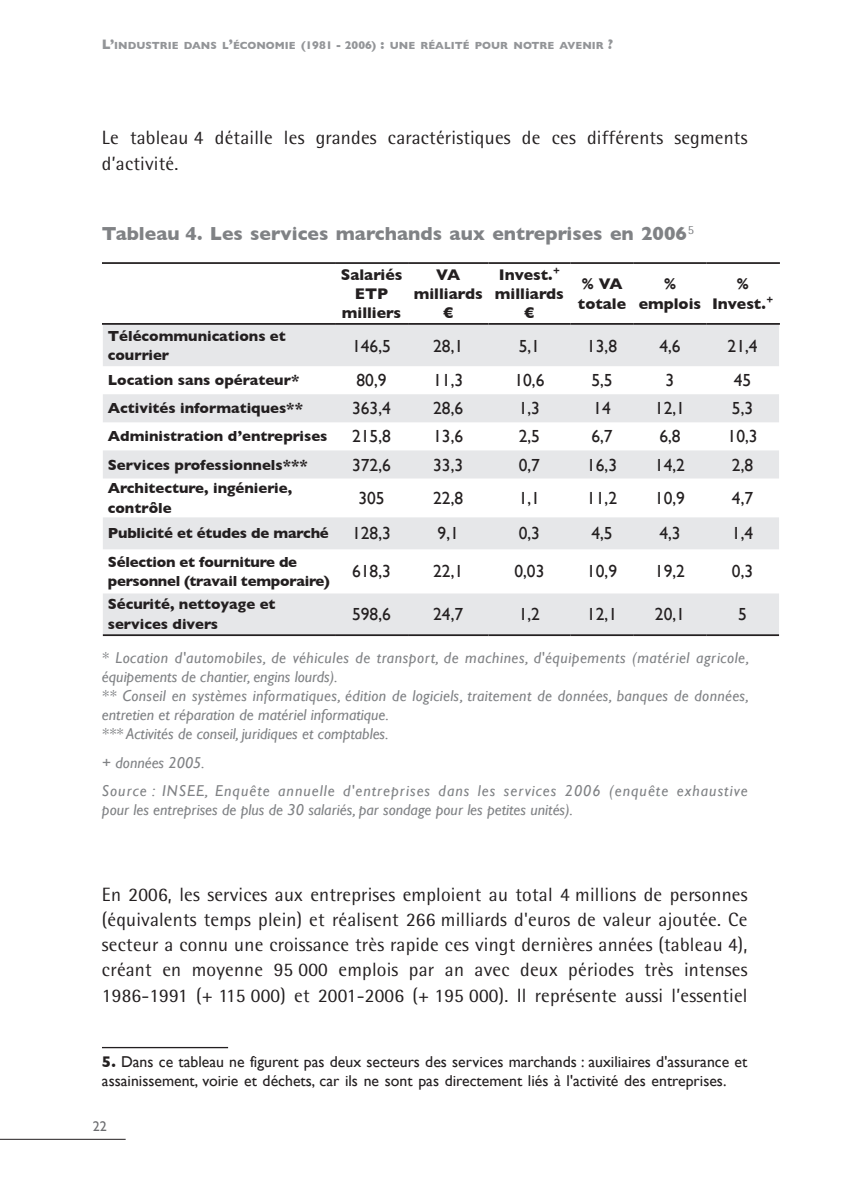
<style>
.page{position:relative;width:848px;height:1191px;background:#fff}
.page>*{position:absolute;margin:0;border:0;box-sizing:border-box;transform-origin:0 0}
.t1{font:19.25px/25.2px "Rotis Semi Sans";letter-spacing:.01em;color:#231f20}
.t2{font:700 19.25px "Gill Sans";color:#808285}
.t3{font:17.5px "Gill Sans";color:#231f20}
.t4{font:italic 15.75px/18.9px "Gill Sans";letter-spacing:.02em;color:#808285}
.t5{font:15.75px/19.2px "Gill Sans";color:#231f20}
.t6{font:italic 15.75px/28.9px "Gill Sans";letter-spacing:.065em;color:#808285}
.t7{font:700 15.75px/19.2px "Gill Sans";color:#231f20;text-align:center}
.t8{font:italic 15.75px "Gill Sans";color:#808285}
.t9{font:700 14.88px/19.2px "Gill Sans";color:#231f20}
.t10{font:14px "Gill Sans";color:#6c6d70}
.t11{font:700 10.5px "Gill Sans";color:#939598}
.s1{font-size:14px}
.s2{font-size:11.38px}
.s3{font-weight:700}
</style>
<div class="page">
<hr style="left:0;top:1139px;width:126px;height:1px;background:#231f20">
<svg style="left:103px;top:325px;width:675px;height:309px;fill:#e6e7e9"></svg>
<hr style="left:102px;top:262px;width:233px;height:2px;background:#231f20">
<hr style="left:335px;top:262px;width:73px;height:2px;background:#231f20">
<hr style="left:408px;top:262px;width:80px;height:2px;background:#231f20">
<hr style="left:488px;top:262px;width:82px;height:2px;background:#231f20">
<hr style="left:570px;top:262px;width:63px;height:2px;background:#231f20">
<hr style="left:633px;top:262px;width:73px;height:2px;background:#231f20">
<hr style="left:706px;top:262px;width:73px;height:2px;background:#231f20">
<hr style="left:102px;top:323px;width:233px;height:2px;background:#231f20">
<hr style="left:335px;top:323px;width:73px;height:2px;background:#231f20">
<hr style="left:408px;top:323px;width:80px;height:2px;background:#231f20">
<hr style="left:488px;top:323px;width:82px;height:2px;background:#231f20">
<hr style="left:570px;top:323px;width:63px;height:2px;background:#231f20">
<hr style="left:633px;top:323px;width:73px;height:2px;background:#231f20">
<hr style="left:706px;top:323px;width:73px;height:2px;background:#231f20">
<hr style="left:103px;top:634px;width:232px;height:2px;background:#231f20">
<hr style="left:335px;top:634px;width:73px;height:2px;background:#231f20">
<hr style="left:408px;top:634px;width:80px;height:2px;background:#231f20">
<hr style="left:488px;top:634px;width:82px;height:2px;background:#231f20">
<hr style="left:570px;top:634px;width:63px;height:2px;background:#231f20">
<hr style="left:633px;top:634px;width:73px;height:2px;background:#231f20">
<hr style="left:706px;top:634px;width:72px;height:2px;background:#231f20">
<hr style="left:102px;top:1047px;width:126px;height:1px;background:#231f20">
<p class="t11" style="left:102px;top:39px;width:512px"><span class="s1">L’</span>industrie dans l<span class="s1">’</span>économie <span class="s2">(1981 - 2006)</span> <span class="s1">:</span> une réalité pour notre avenir <span class="s1">?</span></p>
<p class="t1" style="left:102px;top:125px;width:646px">Le tableau 4 détaille les grandes caractéristiques de ces différents segments d’activité.</p>
<p class="t2" style="left:102px;top:222px;width:586px">Tableau 4. Les services marchands aux entreprises en 2006</p>
<p class="t7" style="left:340px;top:265px;width:63px">Salariés<br>ETP milliers</p>
<p class="t7" style="left:413px;top:265px;width:70px">VA milliards €</p>
<p class="t7" style="left:494px;top:265px;width:70px">Invest.<sup>+ </sup>milliards €</p>
<p class="t7" style="left:577px;top:274px;width:50px;text-align:left">% VA totale</p>
<p class="t7" style="left:638px;top:274px;width:64px">% emplois</p>
<p class="t7" style="left:711px;top:274px;width:63px">%<br>Invest.<sup>+</sup></p>
<p class="t9" style="left:108px;top:326px;width:179px">Télécommunications et courrier</p>
<p class="t3" style="left:352px;top:335px;width:40px">146,5</p>
<p class="t3" style="left:433px;top:335px;width:32px">28,1</p>
<p class="t3" style="left:518px;top:335px;width:23px">5,1</p>
<p class="t3" style="left:586px;top:335px;width:30px">13,8</p>
<p class="t3" style="left:659px;top:335px;width:23px">4,6</p>
<p class="t3" style="left:727px;top:335px;width:32px">21,4</p>
<p class="t9" style="left:108px;top:370px;width:193px">Location sans opérateur*</p>
<p class="t3" style="left:356px;top:370px;width:32px">80,9</p>
<p class="t3" style="left:433px;top:370px;width:32px">11,3</p>
<p class="t3" style="left:514px;top:370px;width:32px">10,6</p>
<p class="t3" style="left:591px;top:370px;width:23px">5,5</p>
<p class="t3" style="left:665px;top:370px;width:10px">3</p>
<p class="t3" style="left:733px;top:370px;width:19px">45</p>
<p class="t9" style="left:108px;top:399px;width:197px">Activités informatiques**</p>
<p class="t3" style="left:352px;top:398px;width:40px">363,4</p>
<p class="t3" style="left:433px;top:398px;width:32px">28,6</p>
<p class="t3" style="left:518px;top:398px;width:23px">1,3</p>
<p class="t3" style="left:593px;top:398px;width:19px">14</p>
<p class="t3" style="left:654px;top:398px;width:32px">12,1</p>
<p class="t3" style="left:731px;top:398px;width:23px">5,3</p>
<p class="t9" style="left:108px;top:427px;width:221px">Administration d’entreprises</p>
<p class="t3" style="left:352px;top:426px;width:39px">215,8</p>
<p class="t3" style="left:433px;top:426px;width:32px">13,6</p>
<p class="t3" style="left:518px;top:426px;width:23px">2,5</p>
<p class="t3" style="left:591px;top:426px;width:22px">6,7</p>
<p class="t3" style="left:659px;top:426px;width:22px">6,8</p>
<p class="t3" style="left:727px;top:426px;width:32px">10,3</p>
<p class="t9" style="left:108px;top:455px;width:201px">Services professionnels***</p>
<p class="t3" style="left:352px;top:454px;width:40px">372,6</p>
<p class="t3" style="left:433px;top:454px;width:32px">33,3</p>
<p class="t3" style="left:518px;top:454px;width:22px">0,7</p>
<p class="t3" style="left:586px;top:454px;width:32px">16,3</p>
<p class="t3" style="left:654px;top:454px;width:32px">14,2</p>
<p class="t3" style="left:731px;top:454px;width:22px">2,8</p>
<p class="t9" style="left:108px;top:479px;width:186px">Architecture, ingénierie, contrôle</p>
<p class="t3" style="left:358px;top:488px;width:28px">305</p>
<p class="t3" style="left:433px;top:488px;width:30px">22,8</p>
<p class="t3" style="left:518px;top:488px;width:23px">1,1</p>
<p class="t3" style="left:586px;top:488px;width:32px">11,2</p>
<p class="t3" style="left:654px;top:488px;width:32px">10,9</p>
<p class="t3" style="left:731px;top:488px;width:22px">4,7</p>
<p class="t9" style="left:108px;top:524px;width:222px">Publicité et études de marché</p>
<p class="t3" style="left:352px;top:523px;width:40px">128,3</p>
<p class="t3" style="left:437px;top:523px;width:23px">9,1</p>
<p class="t3" style="left:518px;top:523px;width:23px">0,3</p>
<p class="t3" style="left:591px;top:523px;width:23px">4,5</p>
<p class="t3" style="left:659px;top:523px;width:23px">4,3</p>
<p class="t3" style="left:731px;top:523px;width:23px">1,4</p>
<p class="t9" style="left:108px;top:552px;width:223px">Sélection et fourniture de personnel (travail temporaire)</p>
<p class="t3" style="left:352px;top:561px;width:40px">618,3</p>
<p class="t3" style="left:433px;top:561px;width:32px">22,1</p>
<p class="t3" style="left:514px;top:561px;width:32px">0,03</p>
<p class="t3" style="left:586px;top:561px;width:32px">10,9</p>
<p class="t3" style="left:654px;top:561px;width:32px">19,2</p>
<p class="t3" style="left:731px;top:561px;width:23px">0,3</p>
<p class="t9" style="left:108px;top:594px;width:169px">Sécurité, nettoyage et services divers</p>
<p class="t3" style="left:352px;top:604px;width:40px">598,6</p>
<p class="t3" style="left:433px;top:604px;width:31px">24,7</p>
<p class="t3" style="left:518px;top:604px;width:23px">1,2</p>
<p class="t3" style="left:586px;top:604px;width:32px">12,1</p>
<p class="t3" style="left:654px;top:604px;width:32px">20,1</p>
<p class="t3" style="left:738px;top:604px;width:10px">5</p>
<p class="t4" style="left:102px;top:648px;width:648px">* Location d'automobiles, de véhicules de transport, de machines, d'équipements (matériel agricole, équipements de chantier, engins lourds).<br>** Conseil en systèmes informatiques, édition de logiciels, traitement de données, banques de données, entretien et réparation de matériel informatique.<br>*** Activités de conseil, juridiques et comptables.</p>
<p class="t6" style="left:102px;top:748px;width:646px">+ données 2005.<br>Source : INSEE, Enquête annuelle d'entreprises dans les services 2006 (enquête exhaustive</p>
<p class="t8" style="left:102px;top:801px;width:472px">pour les entreprises de plus de 30 salariés, par sondage pour les petites unités).</p>
<p class="t1" style="left:102px;top:881px;width:646px;text-align:justify">En 2006, les services aux entreprises emploient au total 4 millions de personnes (équivalents temps plein) et réalisent 266 milliards d'euros de valeur ajoutée. Ce secteur a connu une croissance très rapide ces vingt dernières années (tableau 4), créant en moyenne 95 000 emplois par an avec deux périodes très intenses 1986-1991 (+ 115 000) et 2001-2006 (+ 195 000). Il représente aussi l’essentiel</p>
<p class="t5" style="left:102px;top:1051px;width:646px;text-indent:9px"><span class="s3">.</span> Dans ce tableau ne figurent pas deux secteurs des services marchands : auxiliaires d'assurance et assainissement, voirie et déchets, car ils ne sont pas directement liés à l'activité des entreprises.</p>
<p class="t10" style="left:93px;top:1117px;width:15px">22</p>
</div>
